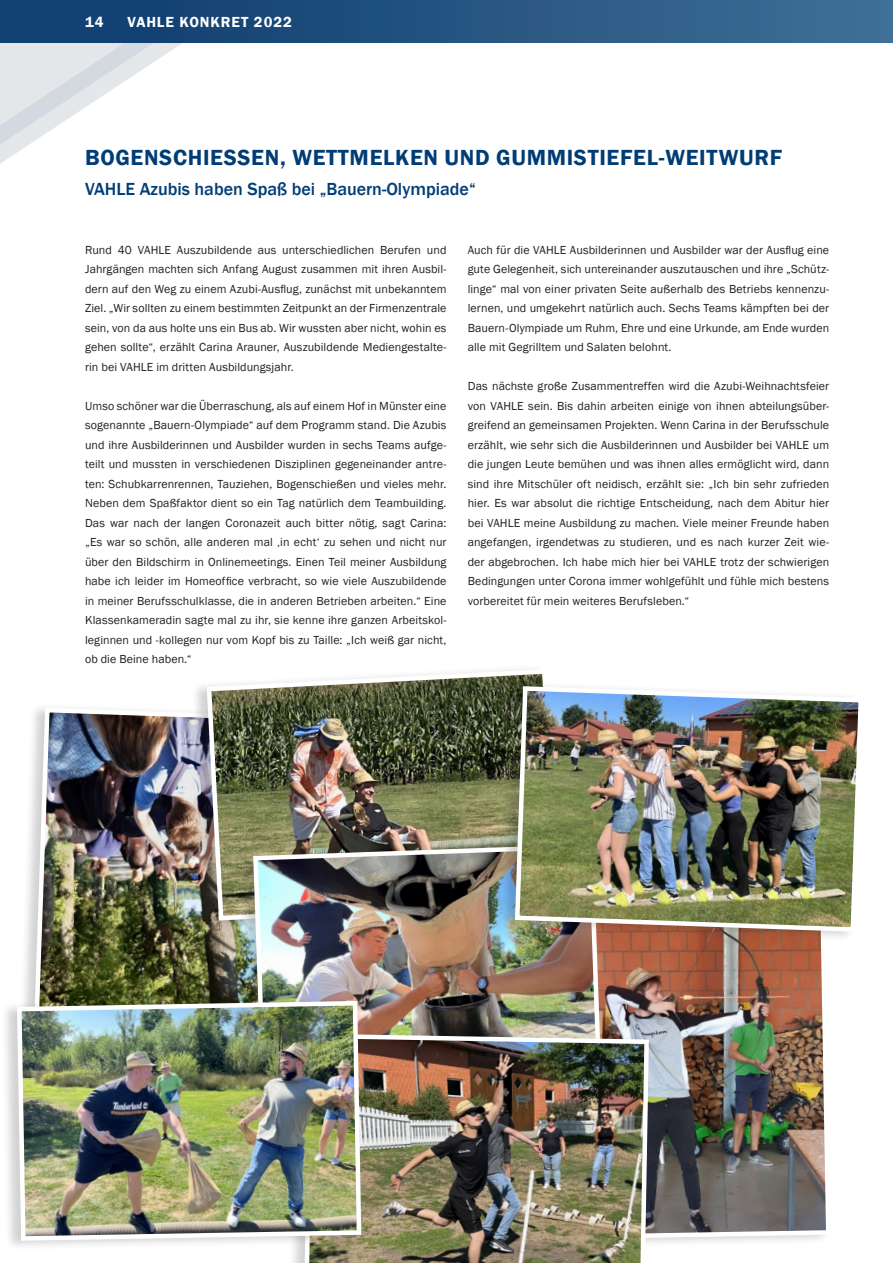
<style>
.page{position:relative;width:893px;height:1263px;background:#fff}
.page>*{position:absolute;margin:0;border:0;box-sizing:border-box;transform-origin:0 0}
.t1{font:600 22.5px "Franklin Gothic";letter-spacing:.03em;color:#003d76}
.t2{font:500 18px "Franklin Gothic";color:#003d76}
.t3{font:600 15px "Franklin Gothic";letter-spacing:.06em;color:#fff}
.t4{font:12px/19.5px "Franklin Gothic";letter-spacing:.01em;color:#231f20;text-align:justify}
</style>
<div class="page">
<svg style="left:0;top:43px;width:182px;height:121px"></svg>
<div style="left:17px;top:702px;width:262px;height:364px;background:#231f20;opacity:.2"></div>
<img style="left:31px;top:705px;width:206px;height:290px">
<img style="left:604px;top:942px;width:222px;height:299px">
<div style="left:191px;top:664px;width:367px;height:267px;background:#231f20;opacity:.2"></div>
<img style="left:204px;top:667px;width:354px;height:256px">
<div style="left:237px;top:838px;width:364px;height:262px;background:#231f20;opacity:.2"></div>
<img style="left:251px;top:842px;width:353px;height:186px">
<div style="left:499px;top:680px;width:364px;height:262px;background:#231f20;opacity:.2"></div>
<img style="left:513px;top:684px;width:350px;height:250px">
<img style="left:302px;top:1031px;width:349px;height:232px">
<div style="left:1px;top:995px;width:360px;height:256px;background:#231f20;opacity:.2"></div>
<img style="left:15px;top:999px;width:349px;height:244px">
<div style="left:0;top:0;width:893px;height:43px;background:linear-gradient(to right,#0c3b6d,#3f6e95)"></div>
<p class="t3" style="left:85px;top:13px;width:20px">14</p>
<p class="t3" style="left:128px;top:13px;width:166px">VAHLE KONKRET 2022</p>
<h1 class="t1" style="left:85px;top:143px;width:699px">BOGENSCHIESSEN, WETTMELKEN UND GUMMISTIEFEL-WEITWURF</h1>
<h2 class="t2" style="left:85px;top:178px;width:392px">VAHLE Azubis haben Spaß bei „Bauern-Olympiade“</h2>
<p class="t4" style="left:85px;top:240px;width:363px">Rund 40 VAHLE Auszubildende aus unterschiedlichen Berufen und Jahrgängen machten sich Anfang August zusammen mit ihren Ausbil&shy;dern auf den Weg zu einem Azubi-Ausflug, zunächst mit unbekanntem Ziel. „Wir sollten zu einem bestimmten Zeitpunkt an der Firmenzentrale sein, von da aus holte uns ein Bus ab. Wir wussten aber nicht, wohin es gehen sollte“, erzählt Carina Arauner, Auszubildende Mediengestalte&shy;rin bei VAHLE im dritten Ausbildungsjahr.</p>
<p class="t4" style="left:85px;top:396px;width:363px">Umso schöner war die Überraschung, als auf einem Hof in Münster eine sogenannte „Bauern-Olympiade“ auf dem Programm stand. Die Azubis und ihre Ausbilderinnen und Ausbilder wurden in sechs Teams aufge&shy;teilt und mussten in verschiedenen Disziplinen gegeneinander antre&shy;ten: Schubkarrenrennen, Tauziehen, Bogenschießen und vieles mehr.<br>Neben dem Spaßfaktor dient so ein Tag natürlich dem Teambuilding.<br>Das war nach der langen Coronazeit auch bitter nötig, sagt Carina: „Es war so schön, alle anderen mal ‚in echt‘ zu sehen und nicht nur über den Bildschirm in Onlinemeetings. Einen Teil meiner Ausbildung habe ich leider im Homeoffice verbracht, so wie viele Auszubildende in meiner Berufsschulklasse, die in anderen Betrieben arbeiten.“ Eine Klassenkameradin sagte mal zu ihr, sie kenne ihre ganzen Arbeitskol&shy;leginnen und -kollegen nur vom Kopf bis zu Taille: „Ich weiß gar nicht, ob die Beine haben.“</p>
<p class="t4" style="left:468px;top:240px;width:363px">Auch für die VAHLE Ausbilderinnen und Ausbilder war der Ausflug eine gute Gelegenheit, sich untereinander auszutauschen und ihre „Schütz&shy;linge“ mal von einer privaten Seite außerhalb des Betriebs kennenzu&shy;lernen, und umgekehrt natürlich auch. Sechs Teams kämpften bei der Bauern-Olympiade um Ruhm, Ehre und eine Urkunde, am Ende wurden alle mit Gegrilltem und Salaten belohnt.</p>
<p class="t4" style="left:468px;top:377px;width:363px">Das nächste große Zusammentreffen wird die Azubi-Weihnachtsfeier von VAHLE sein. Bis dahin arbeiten einige von ihnen abteilungsüber&shy;greifend an gemeinsamen Projekten. Wenn Carina in der Berufsschule erzählt, wie sehr sich die Ausbilderinnen und Ausbilder bei VAHLE um die jungen Leute bemühen und was ihnen alles ermöglicht wird, dann sind ihre Mitschüler oft neidisch, erzählt sie: „Ich bin sehr zufrieden hier. Es war absolut die richtige Entscheidung, nach dem Abitur hier bei VAHLE meine Ausbildung zu machen. Viele meiner Freunde haben angefangen, irgendetwas zu studieren, und es nach kurzer Zeit wie&shy;der abgebrochen. Ich habe mich hier bei VAHLE trotz der schwierigen Bedingungen unter Corona immer wohlgefühlt und fühle mich bestens vorbereitet für mein weiteres Berufsleben.“</p>
</div>
